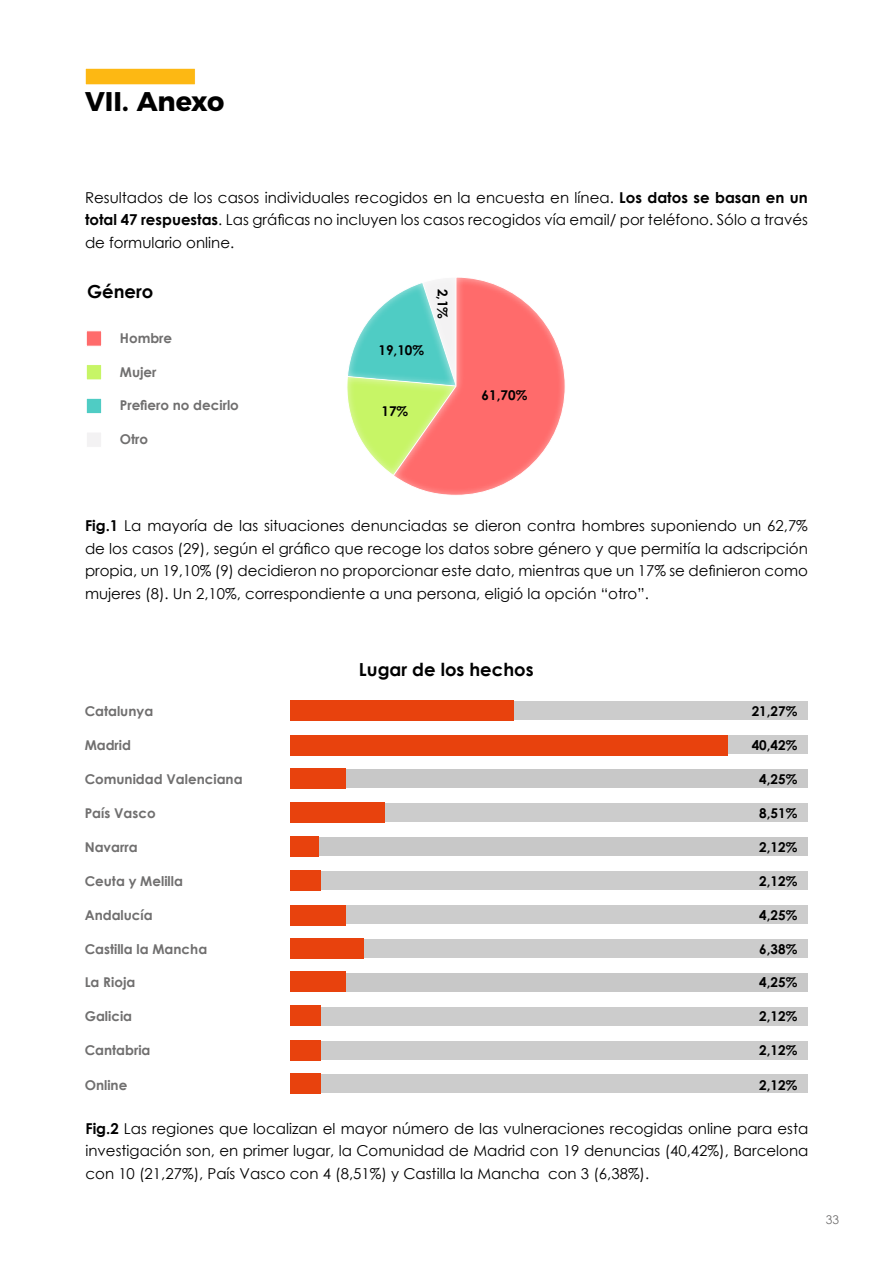
<style>
.page{position:relative;width:893px;height:1263px;background:#fff}
.page>*{position:absolute;margin:0;border:0;box-sizing:border-box;transform-origin:0 0}
.t1{font:700 27px "Montserrat";color:#000}
.t2{font:700 18px "Century Gothic";color:#000}
.t3{font:15px/22.5px "Century Gothic";color:#000;text-align:justify}
.t4{font:700 13.5px "Century Gothic";color:#706f6f}
.t5{font:700 13.5px "Century Gothic";color:#000}
.t6{font:12px "Century Gothic";color:#706f6f}
.s1{font-weight:700}
</style>
<div class="page">
<div style="left:85px;top:68px;width:111px;height:17px;background:#fdb813;border:1px solid #fff"></div>
<svg style="left:347px;top:309px;width:32px;height:154px"></svg>
<div style="left:379px;top:267px;width:199px;height:230px;background:#fff;opacity:.75"></div>
<div style="left:290px;top:769px;width:518px;height:19px;background:#c8c8c8"></div>
<div style="left:290px;top:701px;width:518px;height:19px;background:#ccc"></div>
<div style="left:290px;top:735px;width:518px;height:19px;background:#ccc"></div>
<div style="left:290px;top:803px;width:518px;height:19px;background:#ccc"></div>
<div style="left:290px;top:837px;width:518px;height:19px;background:#c8c8c8"></div>
<div style="left:290px;top:973px;width:518px;height:18px;background:#c8c8c8"></div>
<div style="left:290px;top:871px;width:518px;height:19px;background:#ccc"></div>
<div style="left:290px;top:1007px;width:518px;height:18px;background:#ccc"></div>
<div style="left:290px;top:905px;width:518px;height:19px;background:#ccc"></div>
<div style="left:290px;top:1041px;width:518px;height:18px;background:#ccc"></div>
<div style="left:290px;top:939px;width:518px;height:19px;background:#ccc"></div>
<div style="left:290px;top:1074px;width:518px;height:19px;background:#ccc"></div>
<div style="left:290px;top:700px;width:223px;height:20px;background:#e8420d"></div>
<div style="left:290px;top:870px;width:30px;height:20px;background:#e8420d"></div>
<div style="left:290px;top:1006px;width:30px;height:20px;background:#e8420d"></div>
<div style="left:290px;top:905px;width:55px;height:21px;background:#e8420d"></div>
<div style="left:290px;top:1041px;width:30px;height:20px;background:#e8420d"></div>
<div style="left:290px;top:938px;width:74px;height:21px;background:#e8420d"></div>
<div style="left:290px;top:1074px;width:30px;height:20px;background:#e8420d"></div>
<div style="left:290px;top:802px;width:95px;height:20px;background:#e8420d"></div>
<div style="left:290px;top:735px;width:437px;height:20px;background:#e8420d"></div>
<div style="left:290px;top:836px;width:29px;height:20px;background:#e8420d"></div>
<div style="left:290px;top:972px;width:55px;height:20px;background:#e8420d"></div>
<div style="left:290px;top:768px;width:55px;height:20px;background:#e8420d"></div>
<div style="left:86px;top:330px;width:16px;height:17px;background:#ff6b6b;border:1px solid #fff"></div>
<div style="left:86px;top:364px;width:16px;height:16px;background:#c7f566;border:1px solid #fff"></div>
<div style="left:86px;top:398px;width:16px;height:16px;background:#4fccc4;border:1px solid #fff"></div>
<div style="left:86px;top:432px;width:16px;height:16px;background:#f3f2f3;border:1px solid #fff"></div>
<h1 class="t1" style="left:85px;top:79px;width:141px">VII. Anexo</h1>
<p class="t3" style="left:85px;top:186px;width:724px">Resultados de los casos individuales recogidos en la encuesta en línea. <span class="s1">Los datos se basan en un total 47 respuestas</span>. Las gráficas no incluyen los casos recogidos vía email/ por teléfono. Sólo a través de formulario online.</p>
<p class="t2" style="left:87px;top:278px;width:68px">Género</p>
<p class="t4" style="left:120px;top:327px;width:54px">Hombre</p>
<p class="t4" style="left:120px;top:361px;width:38px">Mujer</p>
<p class="t4" style="left:120px;top:395px;width:121px">Prefiero no decirlo</p>
<p class="t4" style="left:120px;top:429px;width:30px">Otro</p>
<p class="t5" style="left:378px;top:339px;width:47px">19,10%</p>
<p class="t5" style="left:453px;top:289px;width:32px;rotate:90deg">2,1%</p>
<p class="t5" style="left:381px;top:401px;width:28px">17%</p>
<p class="t5" style="left:482px;top:385px;width:47px">61,70%</p>
<p class="t3" style="left:85px;top:514px;width:724px"><span class="s1">Fig.1</span> La mayoría de las situaciones denunciadas se dieron contra hombres suponiendo un 62,7% de los casos (29), según el gráfico que recoge los datos sobre género y que permitía la adscripción propia, un 19,10% (9) decidieron no proporcionar este dato, mientras que un 17% se definieron como mujeres (8). Un 2,10%, correspondiente a una persona, eligió la opción “otro”.</p>
<p class="t2" style="left:359px;top:655px;width:176px">Lugar de los hechos</p>
<p class="t4" style="left:85px;top:701px;width:70px">Catalunya</p>
<p class="t5" style="left:752px;top:701px;width:47px">21,27%</p>
<p class="t4" style="left:85px;top:735px;width:48px">Madrid</p>
<p class="t5" style="left:752px;top:735px;width:47px">40,42%</p>
<p class="t4" style="left:85px;top:768px;width:159px">Comunidad Valenciana</p>
<p class="t4" style="left:85px;top:802px;width:73px">País Vasco</p>
<p class="t5" style="left:759px;top:802px;width:40px">8,51%</p>
<p class="t4" style="left:85px;top:837px;width:54px">Navarra</p>
<p class="t5" style="left:759px;top:769px;width:40px">4,25%</p>
<p class="t5" style="left:759px;top:837px;width:40px">2,12%</p>
<p class="t4" style="left:85px;top:871px;width:100px">Ceuta y Melilla</p>
<p class="t5" style="left:759px;top:871px;width:40px">2,12%</p>
<p class="t4" style="left:85px;top:905px;width:70px">Andalucía</p>
<p class="t5" style="left:759px;top:905px;width:40px">4,25%</p>
<p class="t4" style="left:85px;top:939px;width:124px">Castilla la Mancha</p>
<p class="t5" style="left:759px;top:939px;width:40px">6,38%</p>
<p class="t4" style="left:85px;top:972px;width:52px">La Rioja</p>
<p class="t5" style="left:759px;top:972px;width:40px">4,25%</p>
<p class="t4" style="left:85px;top:1006px;width:49px">Galicia</p>
<p class="t5" style="left:759px;top:1006px;width:40px">2,12%</p>
<p class="t4" style="left:85px;top:1040px;width:67px">Cantabria</p>
<p class="t5" style="left:759px;top:1040px;width:40px">2,12%</p>
<p class="t4" style="left:85px;top:1074px;width:44px">Online</p>
<p class="t5" style="left:759px;top:1074px;width:40px">2,12%</p>
<p class="t3" style="left:85px;top:1116px;width:724px"><span class="s1">Fig.2</span> Las regiones que localizan el mayor número de las vulneraciones recogidas online para esta investigación son, en primer lugar, la Comunidad de Madrid con 19 denuncias (40,42%), Barcelona con 10 (21,27%), País Vasco con 4 (8,51%) y Castilla la Mancha con 3 (6,38%).</p>
<p class="t6" style="left:826px;top:1211px;width:15px">33</p>
</div>
